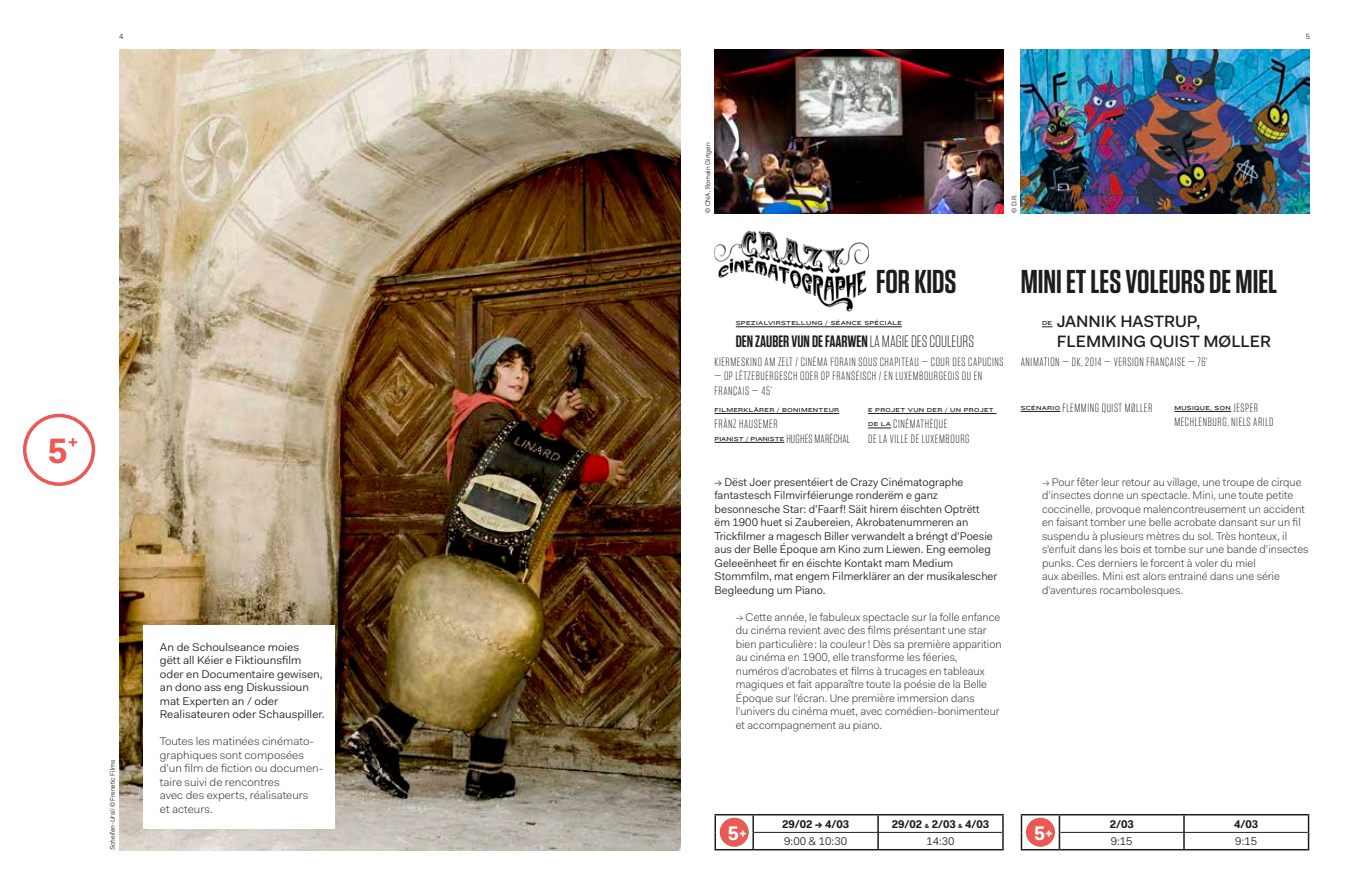
<style>
.page{position:relative;width:1361px;height:893px;background:#fff}
.page>*{position:absolute;margin:0;border:0;box-sizing:border-box;transform-origin:0 0}
.t1{font:700 35.4px "Fakt Pro";color:#eb5956}
.t2{font:600 33px "Tungsten";color:#1d1d1b}
.t3{font:700 19.8px "Fakt Pro";color:#fff}
.t4{font:500 16.5px/19.8px "Fakt Pro";color:#1d1d1b}
.t5{font:600 16.5px "Tungsten";color:#1d1d1b}
.t6{font:300 16.5px "Tungsten";color:#1d1d1b}
.t7{font:300 12px/14.4px "Tungsten";letter-spacing:.05em;color:#1d1d1b}
.t8{font:300 11.25px/13.5px "Fakt Pro";color:#1d1d1b}
.t9{font:11.25px/13.5px "Fakt Pro Blond";color:#1d1d1b}
.t10{font:11.25px/13.5px "Fakt Pro Blond";color:#1d1d1b;scale:1.05 1}
.t11{font:300 11.25px/13.5px "Fakt Pro";color:#1d1d1b;scale:1.05 1}
.t12{font:700 11.25px "Fakt Pro";color:#1d1d1b}
.t13{font:7.5px "Fakt Pro Blond";color:#1d1d1b}
.t14{font:italic 6.75px "Fakt Pro Blond";color:#1d1d1b}
.t15{font:6.75px "Fakt Pro Blond";color:#1d1d1b}
.t16{font:6px "Knockout HTF34 Junior Sumo";letter-spacing:.05em;color:#1d1d1b}
.t17{font:6px "Knockout HTF34 Junior Sumo";letter-spacing:.01em;color:#1d1d1b}
.s1{font-style:normal}
.s2{font-weight:300}
.s3{font-family:"Tungsten";font-weight:300;font-size:12px}
.s4{font-size:6px}
</style>
<div class="page">
<img style="left:119px;top:49px;width:561px;height:801px">
<img style="left:1020px;top:49px;width:290px;height:164px">
<hr style="left:1020px;top:411px;width:40px;height:1px;background:#1d1d1b">
<hr style="left:1174px;top:411px;width:57px;height:1px;background:#1d1d1b">
<hr style="left:1020px;top:814px;width:39px;height:1px;background:#1d1d1b">
<hr style="left:1059px;top:814px;width:125px;height:1px;background:#1d1d1b">
<hr style="left:1184px;top:814px;width:125px;height:1px;background:#1d1d1b">
<svg style="left:1020px;top:815px;width:2px;height:34px"></svg>
<svg style="left:1058px;top:815px;width:2px;height:34px"></svg>
<svg style="left:1183px;top:815px;width:1px;height:34px"></svg>
<svg style="left:1307px;top:815px;width:2px;height:34px"></svg>
<hr style="left:1020px;top:849px;width:39px;height:1px;background:#1d1d1b">
<hr style="left:1059px;top:849px;width:125px;height:1px;background:#1d1d1b">
<hr style="left:1184px;top:849px;width:125px;height:1px;background:#1d1d1b">
<hr style="left:1060px;top:832px;width:124px;height:1px;background:#1d1d1b">
<hr style="left:1184px;top:832px;width:123px;height:1px;background:#1d1d1b">
<div style="left:1026px;top:818px;width:29px;height:29px;background:#eb5956;border-radius:50%"></div>
<hr style="left:714px;top:814px;width:39px;height:1px;background:#1d1d1b">
<hr style="left:753px;top:814px;width:125px;height:1px;background:#1d1d1b">
<hr style="left:878px;top:814px;width:125px;height:1px;background:#1d1d1b">
<svg style="left:714px;top:815px;width:2px;height:34px"></svg>
<svg style="left:752px;top:815px;width:2px;height:34px"></svg>
<svg style="left:877px;top:815px;width:2px;height:34px"></svg>
<svg style="left:1002px;top:815px;width:1px;height:34px"></svg>
<hr style="left:714px;top:849px;width:39px;height:1px;background:#1d1d1b">
<hr style="left:753px;top:849px;width:125px;height:1px;background:#1d1d1b">
<hr style="left:878px;top:849px;width:125px;height:1px;background:#1d1d1b">
<hr style="left:754px;top:832px;width:124px;height:1px;background:#1d1d1b">
<hr style="left:878px;top:832px;width:124px;height:1px;background:#1d1d1b">
<div style="left:719px;top:818px;width:30px;height:29px;background:#eb5956;border-radius:50%"></div>
<hr style="left:736px;top:327px;width:166px;height:1px;background:#1d1d1b">
<img style="left:713px;top:230px;width:155px;height:82px">
<hr style="left:714px;top:413px;width:125px;height:1px;background:#1d1d1b">
<hr style="left:714px;top:442px;width:70px;height:1px;background:#1d1d1b">
<hr style="left:868px;top:413px;width:128px;height:1px;background:#1d1d1b">
<svg style="left:868px;top:428px;width:23px;height:1px"></svg>
<img style="left:714px;top:49px;width:289px;height:164px">
<div style="left:143px;top:625px;width:191px;height:203px;background:#fff"></div>
<div style="left:23px;top:414px;width:72px;height:72px;border:4px solid #eb5956;border-radius:50%"></div>
<p class="t13" style="left:119px;top:31px;width:6px">4</p>
<p class="t13" style="left:1305px;top:31px;width:6px">5</p>
<h1 class="t1" style="left:48px;top:427px;width:32px">5<sup>+</sup></h1>
<p class="t14" style="left:108px;top:850px;width:92px;rotate:-90deg">Schellen-Ursli <span class="s1">© Frenetic Films</span></p>
<p class="t10" style="left:160px;top:640px;width:158px">An de Schoulseance moies<br>gëtt all Kéier e Fiktiounsfilm oder en Documentaire gewisen, an dono ass eng Diskussioun mat Experten an / oder<br>Realisateuren oder Schauspiller.</p>
<p class="t11" style="left:160px;top:734px;width:157px">Toutes les matinées cinémato&shy;graphiques sont composées d’un film de fiction ou documen&shy;taire suivi de rencontres<br>avec des experts, réalisateurs<br>et acteurs.</p>
<p class="t15" style="left:703px;top:213px;width:72px;rotate:-90deg">© CNA, Romain Girtgen</p>
<p class="t15" style="left:1009px;top:213px;width:20px;rotate:-90deg">© D.R.</p>
<h2 class="t2" style="left:876px;top:264px;width:61px">FOR KIDS</h2>
<h2 class="t2" style="left:1020px;top:264px;width:256px">MINI ET LES VOLEURS DE MIEL</h2>
<p class="t16" style="left:736px;top:320px;width:29px">SPEZIALV</p>
<p class="t16" style="left:773px;top:320px;width:24px">IRSTELLUNG</p>
<p class="t16" style="left:825px;top:320px;width:22px">/ SÉANCE</p>
<p class="t16" style="left:864px;top:320px;width:29px">SPÉCIALE</p>
<h3 class="t5" style="left:736px;top:333px;width:153px">DEN ZAUBER VUN DE FAARWEN <span class="s2">LA MAGIE</span></h3>
<h3 class="t6" style="left:911px;top:333px;width:58px">DES COULEURS</h3>
<p class="t7" style="left:714px;top:355px;width:291px">KIERMESKINO AM ZELT / CINÉMA FORAIN SOUS CHAPITEAU — COUR DES CAPUCINS</p>
<p class="t7" style="left:714px;top:369px;width:269px">— OP LËTZEBUERGESCH ODER OP FRANSÉISCH / EN LUXEMBOURGEOIS OU EN<br>FRANÇAIS — 45’</p>
<p class="t16" style="left:1042px;top:320px;width:6px">DE</p>
<h3 class="t4" style="left:1056px;top:312px;width:216px">JANNIK HASTRUP,<br>FLEMM ING QUIST MØLLER</h3>
<p class="t7" style="left:1020px;top:355px;width:188px">ANIMATION — DK, 2014 — VERSION FRANÇAISE — 76’</p>
<p class="t16" style="left:714px;top:406px;width:126px">FILMERKLÄRER / BON IMENTEUR</p>
<p class="t7" style="left:714px;top:417px;width:65px">FRÄNZ HAUSEMER</p>
<p class="t17" style="left:714px;top:435px;width:137px">PIAN IST / PIAN ISTE <span class="s3">HUGHES MARÉCHAL</span></p>
<p class="t16" style="left:868px;top:406px;width:47px">E PROJET VUN</p>
<p class="t16" style="left:927px;top:406px;width:30px">DE R / UN</p>
<p class="t16" style="left:964px;top:406px;width:32px">PROJET</p>
<p class="t16" style="left:868px;top:421px;width:6px">DE</p>
<p class="t7" style="left:868px;top:417px;width:103px;text-indent:13px"><sup>LA</sup> CINÉMATHÈQUE<br>DE LA VILLE DE LUXEMBOURG</p>
<p class="t7" style="left:1020px;top:401px;width:133px"><sup>SC</sup> <sup>ÉNARIO</sup> FLEMMING QUIST MØLLER</p>
<p class="t16" style="left:1174px;top:404px;width:85px">MUSIQUE, SON <span class="s3">JESPER</span></p>
<p class="t7" style="left:1174px;top:415px;width:99px">MECHLENBURG, NIELS ARILD</p>
<p class="t9" style="left:714px;top:475px;width:284px">→ Dëst Joer presentéiert de Crazy Cinématographe fantastesch Filmvirféierunge ronderëm e ganz besonnesche Star: d’Faarf! Säit hirem éischten Optrëtt ëm 1900 huet si Zaubereien, Akrobatenummeren an Trickfilmer a magesch Biller verwandelt a bréngt d’Poesie aus der Belle Époque am Kino zum Liewen. Eng eemoleg Geleeënheet fir en éischte Kontakt mam Medium Stommfilm, mat engem Filmerklärer an der musikalescher Begleedung um Piano.</p>
<p class="t8" style="left:736px;top:610px;width:267px">→ Cette année, le fabuleux spectacle sur la folle enfance du cinéma revient avec des films présentant une star bien particulière: la couleur! Dès sa première apparition au cinéma en 1900, elle transforme les féeries, numéros d’acrobates et films à trucages en tableaux magiques et fait apparaître toute la poésie de la Belle Époque sur l’écran. Une première immersion dans l’univers du cinéma muet, avec comédien-bonimenteur et accompagnement au piano.</p>
<p class="t8" style="left:1042px;top:475px;width:268px">→ Pour fêter leur retour au village, une troupe de cirque d’insectes donne un spectacle. Mini, une toute petite coccinelle, provoque malencontreusement un accident en faisant tomber une belle acrobate dansant sur un fil suspendu à plusieurs mètres du sol. Très honteux, il s’enfuit dans les bois et tombe sur une bande d’insectes punks. Ces derniers le forcent à voler du miel<br>aux abeilles. Mini est alors entrainé dans une série d’aventures rocambolesques.</p>
<h3 class="t3" style="left:728px;top:819px;width:20px">5<sup>+</sup></h3>
<p class="t12" style="left:782px;top:816px;width:68px">29/02 → 4/03</p>
<p class="t12" style="left:892px;top:816px;width:99px">29/02 <span class="s4">&amp;</span> 2/03 <span class="s4">&amp;</span> 4/03</p>
<p class="t9" style="left:784px;top:835px;width:64px">9:00 &amp; 10:30</p>
<p class="t9" style="left:926px;top:835px;width:30px">14:30</p>
<h3 class="t3" style="left:1034px;top:819px;width:20px">5<sup>+</sup></h3>
<p class="t12" style="left:1109px;top:816px;width:26px">2/03</p>
<p class="t12" style="left:1234px;top:816px;width:26px">4/03</p>
<p class="t9" style="left:1110px;top:835px;width:23px">9:15</p>
<p class="t9" style="left:1235px;top:835px;width:23px">9:15</p>
</div>
